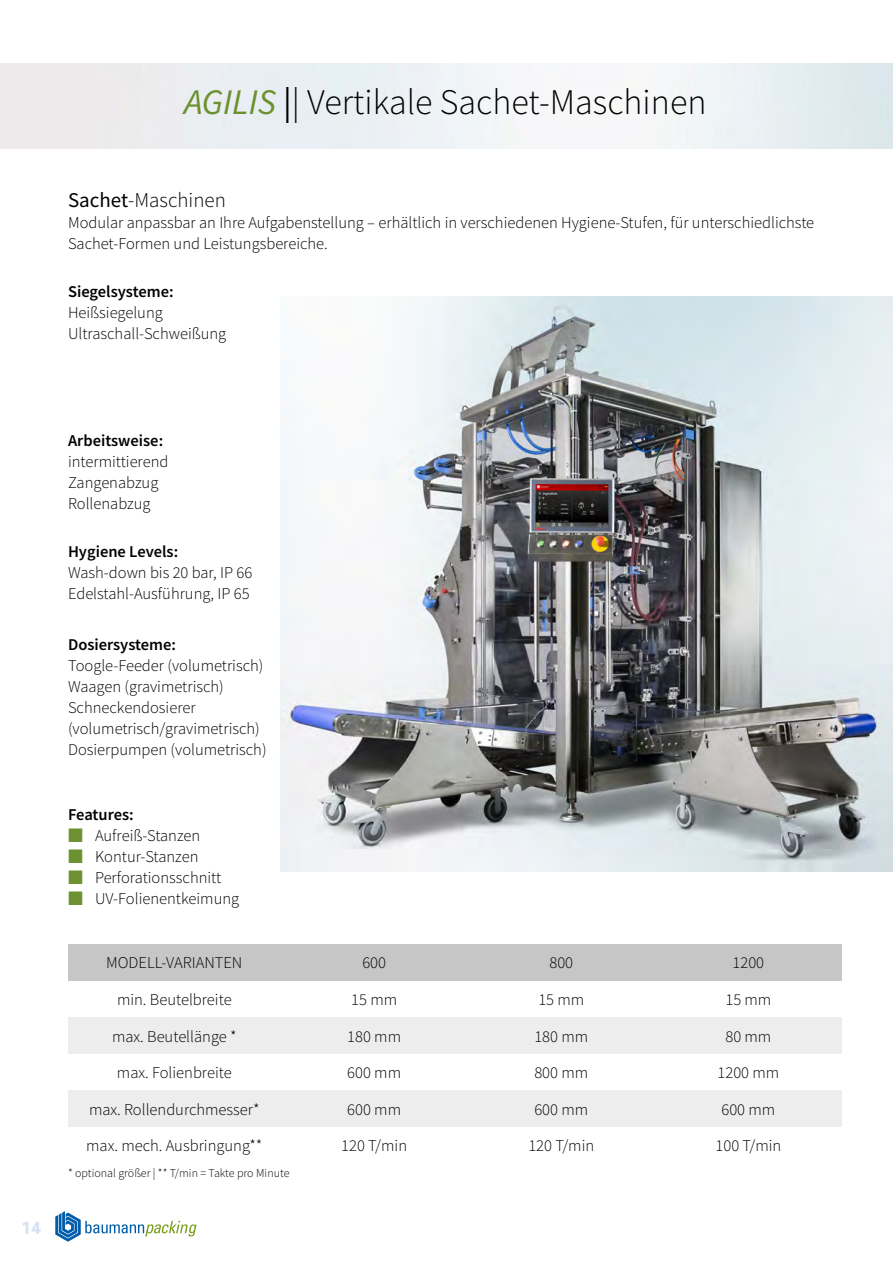
<style>
.page{position:relative;width:893px;height:1263px;background:#fff}
.page>*{position:absolute;margin:0;border:0;box-sizing:border-box;transform-origin:0 0}
.t1{font:300 36px "Source Sans Pro";color:#000}
.t2{font:300 21px "Source Sans Pro";color:#000}
.t3{font:700 18px "Univers 65";color:#d7e1f4}
.t4{font:300 16.5px/21px "Source Sans Pro";color:#000}
.t5{font:600 16.5px "Source Sans Pro";color:#000}
.t6{font:300 12px "Source Sans Pro";color:#000}
.s1{font-weight:400;font-style:italic;color:#6c9131}
.s2{font-weight:400}
.s3{color:#6c9131}
</style>
<div class="page">
<svg style="left:55px;top:1211px;width:142px;height:31px"></svg>
<img style="left:281px;top:296px;width:612px;height:576px">
<div style="left:68px;top:944px;width:213px;height:37px;background:#c6c6c6"></div>
<div style="left:68px;top:1017px;width:213px;height:37px;background:#ededed"></div>
<div style="left:68px;top:1090px;width:213px;height:37px;background:#ededed"></div>
<div style="left:281px;top:944px;width:187px;height:37px;background:#c6c6c6"></div>
<div style="left:468px;top:944px;width:187px;height:37px;background:#c6c6c6"></div>
<div style="left:655px;top:944px;width:187px;height:37px;background:#c6c6c6"></div>
<div style="left:281px;top:1090px;width:187px;height:37px;background:#ededed"></div>
<div style="left:468px;top:1090px;width:187px;height:37px;background:#ededed"></div>
<div style="left:655px;top:1090px;width:187px;height:37px;background:#ededed"></div>
<div style="left:281px;top:1017px;width:187px;height:37px;background:#ededed"></div>
<div style="left:468px;top:1017px;width:187px;height:37px;background:#ededed"></div>
<div style="left:655px;top:1017px;width:187px;height:37px;background:#ededed"></div>
<h1 class="t1" style="left:184px;top:80px;width:524px"><span class="s1">AGILIS</span> <span class="s2">|</span>| Vertikale Sachet-Maschinen</h1>
<p class="t2" style="left:68px;top:187px;width:159px"><span class="s2">Sachet</span>-Maschinen</p>
<p class="t4" style="left:68px;top:212px;width:748px">Modular anpassbar an Ihre Aufgabenstellung – erhältlich in verschiedenen Hygiene-Stufen, für unterschiedlichste<br>Sachet-Formen und Leistungsbereiche.</p>
<p class="t5" style="left:68px;top:281px;width:107px">Siegelsysteme:</p>
<p class="t4" style="left:68px;top:302px;width:160px">Heißsiegelung<br>Ultraschall-Schweißung</p>
<p class="t3" style="left:21px;top:1216px;width:22px">14</p>
<p class="t5" style="left:68px;top:430px;width:97px">Arbeitsweise:</p>
<p class="t4" style="left:68px;top:451px;width:102px">intermittierend<br>Zangenabzug<br>Rollenabzug</p>
<p class="t5" style="left:68px;top:540px;width:112px">Hygiene Levels:</p>
<p class="t4" style="left:68px;top:561px;width:186px">Wash-down bis 20 bar, IP 66<br>Edelstahl-Ausführung, IP 65</p>
<p class="t5" style="left:68px;top:634px;width:110px">Dosiersysteme:</p>
<p class="t4" style="left:68px;top:655px;width:200px">Toogle-Feeder (volumetrisch)<br>Waagen (gravimetrisch)<br>Schneckendosierer (volumetrisch/gravimetrisch)<br>Dosierpumpen (volumetrisch)</p>
<p class="t5" style="left:68px;top:804px;width:67px">Features:</p>
<p class="t4" style="left:68px;top:825px;width:134px"><span class="s3">■</span> Aufreiß-Stanzen</p>
<p class="t4" style="left:68px;top:846px;width:132px"><span class="s3">■</span> Kontur-Stanzen</p>
<p class="t4" style="left:68px;top:867px;width:155px"><span class="s3">■</span> Perforationsschnitt</p>
<p class="t4" style="left:68px;top:888px;width:173px"><span class="s3">■</span> UV-Folienentkeimung</p>
<p class="t4" style="left:106px;top:952px;width:138px">MODELL-VARIANTEN</p>
<p class="t4" style="left:117px;top:989px;width:116px">min. Beutelbreite</p>
<p class="t4" style="left:112px;top:1025px;width:126px">max. Beutellänge *</p>
<p class="t4" style="left:117px;top:1062px;width:116px">max. Folienbreite</p>
<p class="t4" style="left:89px;top:1099px;width:172px">max. Rollendurchmesser*</p>
<p class="t4" style="left:86px;top:1135px;width:178px">max. mech. Ausbringung**</p>
<p class="t6" style="left:68px;top:1165px;width:223px">* optional größer | ** T/min = Takte pro Minute</p>
<p class="t4" style="left:362px;top:952px;width:25px">600</p>
<p class="t4" style="left:549px;top:952px;width:25px">800</p>
<p class="t4" style="left:733px;top:952px;width:33px">1200</p>
<p class="t4" style="left:351px;top:989px;width:47px">15 mm</p>
<p class="t4" style="left:538px;top:989px;width:47px">15 mm</p>
<p class="t4" style="left:725px;top:989px;width:47px">15 mm</p>
<p class="t4" style="left:347px;top:1025px;width:55px">180 mm</p>
<p class="t4" style="left:534px;top:1025px;width:55px">180 mm</p>
<p class="t4" style="left:725px;top:1025px;width:47px">80 mm</p>
<p class="t4" style="left:347px;top:1062px;width:55px">600 mm</p>
<p class="t4" style="left:534px;top:1062px;width:55px">800 mm</p>
<p class="t4" style="left:717px;top:1062px;width:63px">1200 mm</p>
<p class="t4" style="left:347px;top:1099px;width:55px">600 mm</p>
<p class="t4" style="left:534px;top:1099px;width:55px">600 mm</p>
<p class="t4" style="left:721px;top:1099px;width:55px">600 mm</p>
<p class="t4" style="left:341px;top:1135px;width:67px">120 T/min</p>
<p class="t4" style="left:528px;top:1135px;width:67px">120 T/min</p>
<p class="t4" style="left:715px;top:1135px;width:67px">100 T/min</p>
</div>
